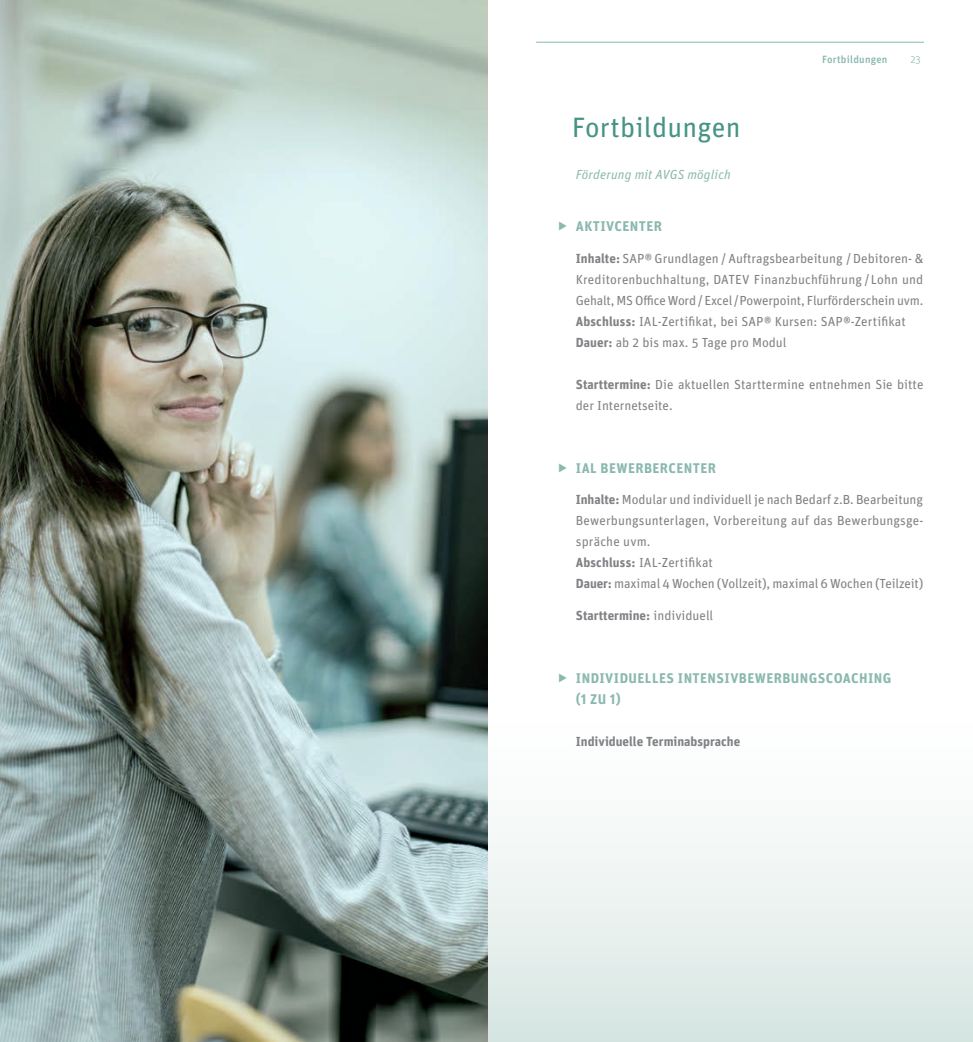
<style>
.page{position:relative;width:973px;height:1042px;background:#fff}
.page>*{position:absolute;margin:0;border:0;box-sizing:border-box;transform-origin:0 0}
.t1{font:28px "Unit OT";letter-spacing:.01em;color:#459485}
.t2{font:700 14px/21px "Unit OT";letter-spacing:.03em;color:#8bb9af}
.t3{font:13.12px/21px "Unit OT";letter-spacing:.005em;color:#808285}
.t4{font:700 13.12px "Unit OT";color:#808285}
.t5{font:italic 13.12px "Unit OT";letter-spacing:.01em;color:#8bb9af}
.t6{font:500 10.5px "Unit OT";letter-spacing:.025em;color:#89b8ae}
.t7{font:300 10.5px "Unit OT";color:#89b8ae}
.s1{font-weight:700}
.s2{font-weight:400}
</style>
<div class="page">
<svg style="left:487px;top:0;width:485px;height:1042px"></svg>
<hr style="left:536px;top:42px;width:387px;height:1px;background:#89b8ae">
<img style="left:0;top:0;width:486px;height:1042px">
<svg style="left:559px;top:221px;width:7px;height:9px"></svg>
<svg style="left:559px;top:463px;width:7px;height:9px"></svg>
<svg style="left:559px;top:673px;width:7px;height:9px"></svg>
<p class="t6" style="left:822px;top:53px;width:67px">Fortbildungen</p>
<p class="t7" style="left:910px;top:53px;width:12px">23</p>
<h1 class="t1" style="left:571px;top:110px;width:170px">Fortbildungen</h1>
<p class="t5" style="left:575px;top:166px;width:156px">Förderung mit AVGS möglich</p>
<p class="t2" style="left:575px;top:216px;width:88px">AKTIVCENTER</p>
<p class="t3" style="left:575px;top:248px;width:349px"><span class="s1">Inhalte:</span> SAP® Grundlagen / Auftragsbearbeitung / Debitoren- &amp; Kreditorenbuchhaltung, DATEV Finanzbuchführung / Lohn und Gehalt, MS Office Word / Excel / Powerpoint, Flurförderschein uvm.<br><span class="s1">Abschluss:</span> IAL-Zertifikat, bei SAP® Kursen: SAP®-Zertifikat <span class="s1">Dauer:</span> ab 2 bis max. 5 Tage pro Modul</p>
<p class="t3" style="left:575px;top:374px;width:349px"><span class="s1">Starttermine:</span> Die aktuellen Starttermine entnehmen Sie bitte der Internetseite.</p>
<p class="t2" style="left:575px;top:457px;width:141px">IAL BEWERBERCENTER</p>
<p class="t3" style="left:575px;top:489px;width:349px"><span class="s1">Inhalte:</span> Modular und individuell je nach Bedarf z.B. Bearbeitung Bewerbungsunterlagen, Vorbereitung auf das Bewerbungsge&shy;spräche uvm.<br><span class="s1">Abschluss:</span> IAL-Zertifikat<br><span class="s1">Dauer:</span> maximal 4 Wochen (Vollzeit), maximal 6 Wochen (Teilzeit)</p>
<p class="t4" style="left:575px;top:607px;width:139px">Starttermine: <span class="s2">individuell</span></p>
<p class="t2" style="left:575px;top:667px;width:317px">INDIVIDUELLES INTENSIVBEWERBUNGSCOACHING (1 ZU 1)</p>
<p class="t4" style="left:575px;top:733px;width:166px">Individuelle Terminabsprache</p>
</div>
